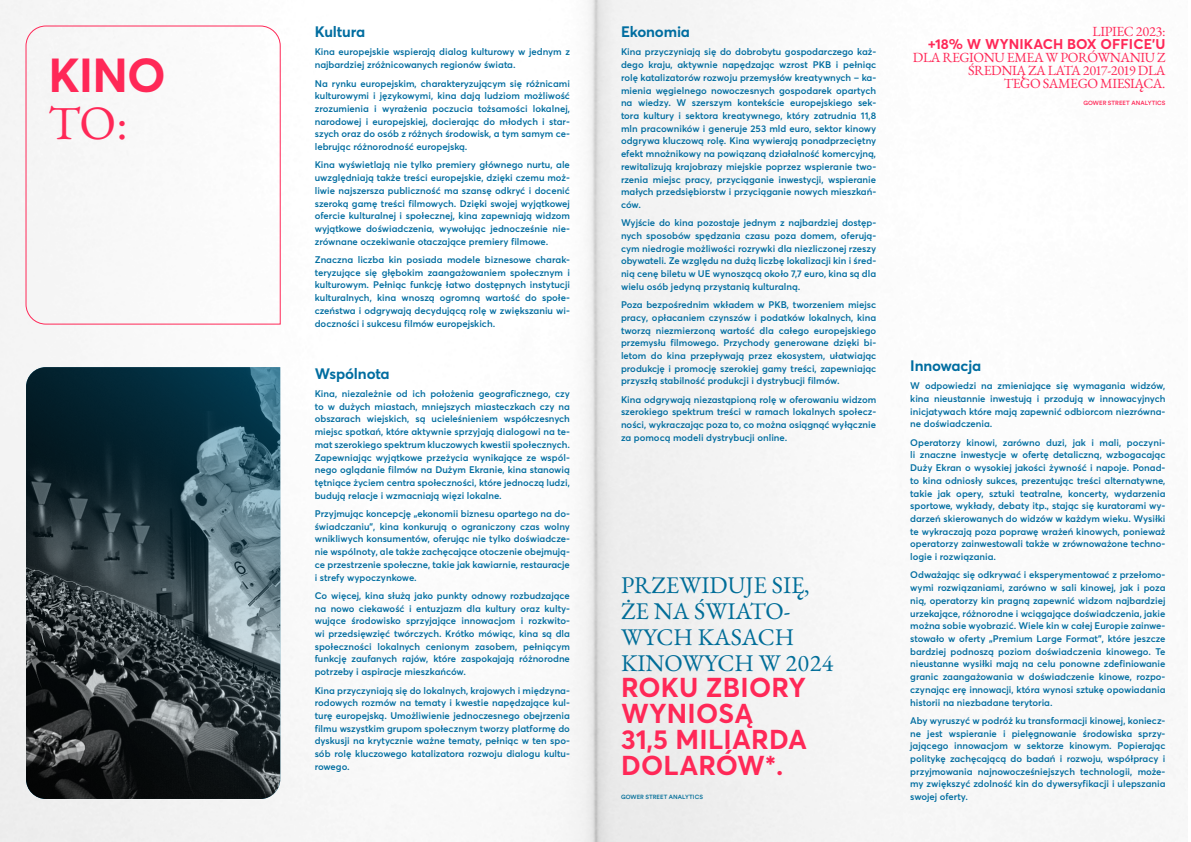
<style>
.page{position:relative;width:1191px;height:842px;background:#fff}
.page>*{position:absolute;margin:0;border:0;box-sizing:border-box;transform-origin:0 0}
.t1{font:48px "EB Garamond";color:#ff2857}
.t2{font:700 47.1px "Averta Std";color:#ff2857}
.t3{font:700 27px/26px "Averta Std";letter-spacing:.01em;color:#ff2857}
.t4{font:24px/26px "EB Garamond";color:#006d98}
.t5{font:700 15px "Averta Std";letter-spacing:-.01em;color:#006da0}
.t6{font:14px/13px "EB Garamond";letter-spacing:-.03em;color:#ff2857;text-align:right}
.t7{font:700 14px "Averta Std";letter-spacing:.01em;color:#ff2857}
.t8{font:600 9.5px/12.7px "Averta Std";color:#006da0;text-align:justify}
.t9{font:500 6px "Circular Std";letter-spacing:.01em;color:#ff2857}
.t10{font:500 6px "Circular Std";letter-spacing:.01em;color:#006d98}
</style>
<div class="page">
<img style="left:0;top:0;width:1181px;height:842px">
<svg style="left:25px;top:25px;width:256px;height:300px"></svg>
<img style="left:26px;top:367px;width:254px;height:432px">
<h2 class="t2" style="left:48px;top:45px;width:119px">KINO</h2>
<h1 class="t1" style="left:48px;top:92px;width:81px">TO:</h1>
<h3 class="t5" style="left:315px;top:22px;width:52px">Kultura</h3>
<p class="t8" style="left:315px;top:46px;width:257px">Kina europejskie wspierają dialog kulturowy w jednym z najbardziej zróżnicowanych regionów świata.</p>
<p class="t8" style="left:315px;top:77px;width:257px">Na rynku europejskim, charakteryzującym się różnicami kulturowymi i językowymi, kina dają ludziom możliwość zrozumienia i wyrażenia poczucia tożsamości lokalnej, narodowej i europejskiej, docierając do młodych i star&shy;szych oraz do osób z różnych środowisk, a tym samym ce&shy;lebrując różnorodność europejską.</p>
<p class="t8" style="left:315px;top:159px;width:257px">Kina wyświetlają nie tylko premiery głównego nurtu, ale uwzględniają także treści europejskie, dzięki czemu moż&shy;liwie najszersza publiczność ma szansę odkryć i docenić szeroką gamę treści filmowych. Dzięki swojej wyjątkowej ofercie kulturalnej i społecznej, kina zapewniają widzom wyjątkowe doświadczenia, wywołując jednocześnie nie&shy;zrównane oczekiwanie otaczające premiery filmowe.</p>
<p class="t8" style="left:315px;top:253px;width:257px">Znaczna liczba kin posiada modele biznesowe charak&shy;teryzujące się głębokim zaangażowaniem społecznym i kulturowym. Pełniąc funkcję łatwo dostępnych instytucji kulturalnych, kina wnoszą ogromną wartość do społe&shy;czeństwa i odgrywają decydującą rolę w zwiększaniu wi&shy;doczności i sukcesu filmów europejskich.</p>
<h3 class="t5" style="left:315px;top:364px;width:76px">Wspólnota</h3>
<p class="t8" style="left:315px;top:387px;width:257px">Kina, niezależnie od ich położenia geograficznego, czy to w dużych miastach, mniejszych miasteczkach czy na obszarach wiejskich, są ucieleśnieniem współczesnych miejsc spotkań, które aktywnie sprzyjają dialogowi na te&shy;mat szerokiego spektrum kluczowych kwestii społecznych.<br>Zapewniając wyjątkowe przeżycia wynikające ze wspól&shy;nego oglądanie filmów na Dużym Ekranie, kina stanowią tętniące życiem centra społeczności, które jednoczą ludzi, budują relacje i wzmacniają więzi lokalne.</p>
<p class="t8" style="left:315px;top:507px;width:257px">Przyjmując koncepcję „ekonomii biznesu opartego na do&shy;świadczaniu”, kina konkurują o ograniczony czas wolny wnikliwych konsumentów, oferując nie tylko doświadcze&shy;nie wspólnoty, ale także zachęcające otoczenie obejmują&shy;ce przestrzenie społeczne, takie jak kawiarnie, restauracje i strefy wypoczynkowe.</p>
<p class="t8" style="left:315px;top:589px;width:257px">Co więcej, kina służą jako punkty odnowy rozbudzające na nowo ciekawość i entuzjazm dla kultury oraz kulty&shy;wujące środowisko sprzyjające innowacjom i rozkwito&shy;wi przedsięwzięć twórczych. Krótko mówiąc, kina są dla społeczności lokalnych cenionym zasobem, pełniącym funkcję zaufanych rajów, które zaspokajają różnorodne potrzeby i aspiracje mieszkańców.</p>
<p class="t8" style="left:315px;top:684px;width:257px">Kina przyczyniają się do lokalnych, krajowych i międzyna&shy;rodowych rozmów na tematy i kwestie napędzające kul&shy;turę europejską. Umożliwienie jednoczesnego obejrzenia filmu wszystkim grupom społecznym tworzy platformę do dyskusji na krytycznie ważne tematy, pełniąc w ten spo&shy;sób rolę kluczowego katalizatora rozwoju dialogu kultu&shy;rowego.</p>
<h3 class="t5" style="left:621px;top:22px;width:71px">Ekonomia</h3>
<p class="t8" style="left:621px;top:46px;width:257px">Kina przyczyniają się do dobrobytu gospodarczego każ&shy;dego kraju, aktywnie napędzając wzrost PKB i pełniąc rolę katalizatorów rozwoju przemysłów kreatywnych – ka&shy;mienia węgielnego nowoczesnych gospodarek opartych na wiedzy. W szerszym kontekście europejskiego sek&shy;tora kultury i sektora kreatywnego, który zatrudnia 11,8 mln pracowników i generuje 253 mld euro, sektor kinowy odgrywa kluczową rolę. Kina wywierają ponadprzeciętny efekt mnożnikowy na powiązaną działalność komercyjną, rewitalizują krajobrazy miejskie poprzez wspieranie two&shy;rzenia miejsc pracy, przyciąganie inwestycji, wspieranie małych przedsiębiorstw i przyciąganie nowych mieszkań&shy;ców.</p>
<p class="t8" style="left:621px;top:216px;width:257px">Wyjście do kina pozostaje jednym z najbardziej dostęp&shy;nych sposobów spędzania czasu poza domem, oferują&shy;cym niedrogie możliwości rozrywki dla niezliczonej rzeszy obywateli. Ze względu na dużą liczbę lokalizacji kin i śred&shy;nią cenę biletu w UE wynoszącą około 7,7 euro, kina są dla wielu osób jedyną przystanią kulturalną.</p>
<p class="t8" style="left:621px;top:298px;width:257px">Poza bezpośrednim wkładem w PKB, tworzeniem miejsc pracy, opłacaniem czynszów i podatków lokalnych, kina tworzą niezmierzoną wartość dla całego europejskiego przemysłu filmowego. Przychody generowane dzięki bi&shy;letom do kina przepływają przez ekosystem, ułatwiając produkcję i promocję szerokiej gamy treści, zapewniając przyszłą stabilność produkcji i dystrybucji filmów.</p>
<p class="t8" style="left:621px;top:393px;width:257px">Kina odgrywają niezastąpioną rolę w oferowaniu widzom szerokiego spektrum treści w ramach lokalnych społecz&shy;ności, wykraczając poza to, co można osiągnąć wyłącznie za pomocą modeli dystrybucji online.</p>
<h3 class="t4" style="left:621px;top:572px;width:214px">PRZEWIDUJE SIĘ,<br>ŻE NA ŚWIATO-<br>WYCH KASACH<br>KINOWYCH W 2024</h3>
<h3 class="t3" style="left:621px;top:674px;width:187px">ROKU ZBIORY<br>WYNIOSĄ<br>31,5 MILIARDA<br>DOLARÓW*.</h3>
<p class="t10" style="left:621px;top:793px;width:83px">GOWER STREET ANALYTICS</p>
<h3 class="t6" style="left:1092px;top:25px;width:74px">LIPIEC 2023:</h3>
<h3 class="t7" style="left:928px;top:35px;width:239px">+18% W WYNIKACH BOX OFFICE’U</h3>
<h3 class="t6" style="left:913px;top:51px;width:254px">DLA REGIONU EMEA W PORÓWNANIU Z<br>ŚREDNIĄ ZA LATA 2017-2019 DLA<br>TEGO SAMEGO MIESIĄCA.</h3>
<p class="t9" style="left:1083px;top:99px;width:83px">GOWER STREET ANALYTICS</p>
<h3 class="t5" style="left:910px;top:356px;width:72px">Innowacja</h3>
<p class="t8" style="left:910px;top:379px;width:257px">W odpowiedzi na zmieniające się wymagania widzów, kina nieustannie inwestują i przodują w innowacyjnych inicjatywach które mają zapewnić odbiorcom niezrówna&shy;ne doświadczenia.</p>
<p class="t8" style="left:910px;top:436px;width:257px">Operatorzy kinowi, zarówno duzi, jak i mali, poczyni&shy;li znaczne inwestycje w ofertę detaliczną, wzbogacając Duży Ekran o wysokiej jakości żywność i napoje. Ponad&shy;to kina odniosły sukces, prezentując treści alternatywne, takie jak opery, sztuki teatralne, koncerty, wydarzenia sportowe, wykłady, debaty itp., stając się kuratorami wy&shy;darzeń skierowanych do widzów w każdym wieku. Wysiłki te wykraczają poza poprawę wrażeń kinowych, ponieważ operatorzy zainwestowali także w zrównoważone techno&shy;logie i rozwiązania.</p>
<p class="t8" style="left:910px;top:569px;width:257px">Odważając się odkrywać i eksperymentować z przełomo&shy;wymi rozwiązaniami, zarówno w sali kinowej, jak i poza nią, operatorzy kin pragną zapewnić widzom najbardziej urzekające, różnorodne i wciągające doświadczenia, jakie można sobie wyobrazić. Wiele kin w całej Europie zainwe&shy;stowało w oferty „Premium Large Format”, które jeszcze bardziej podnoszą poziom doświadczenia kinowego. Te nieustanne wysiłki mają na celu ponowne zdefiniowanie granic zaangażowania w doświadczenie kinowe, rozpo&shy;czynając erę innowacji, która wynosi sztukę opowiadania historii na niezbadane terytoria.</p>
<p class="t8" style="left:910px;top:714px;width:257px">Aby wyruszyć w podróż ku transformacji kinowej, koniecz&shy;ne jest wspieranie i pielęgnowanie środowiska sprzy&shy;jającego innowacjom w sektorze kinowym. Popierając politykę zachęcającą do badań i rozwoju, współpracy i przyjmowania najnowocześniejszych technologii, może&shy;my zwiększyć zdolność kin do dywersyfikacji i ulepszania swojej oferty.</p>
</div>
